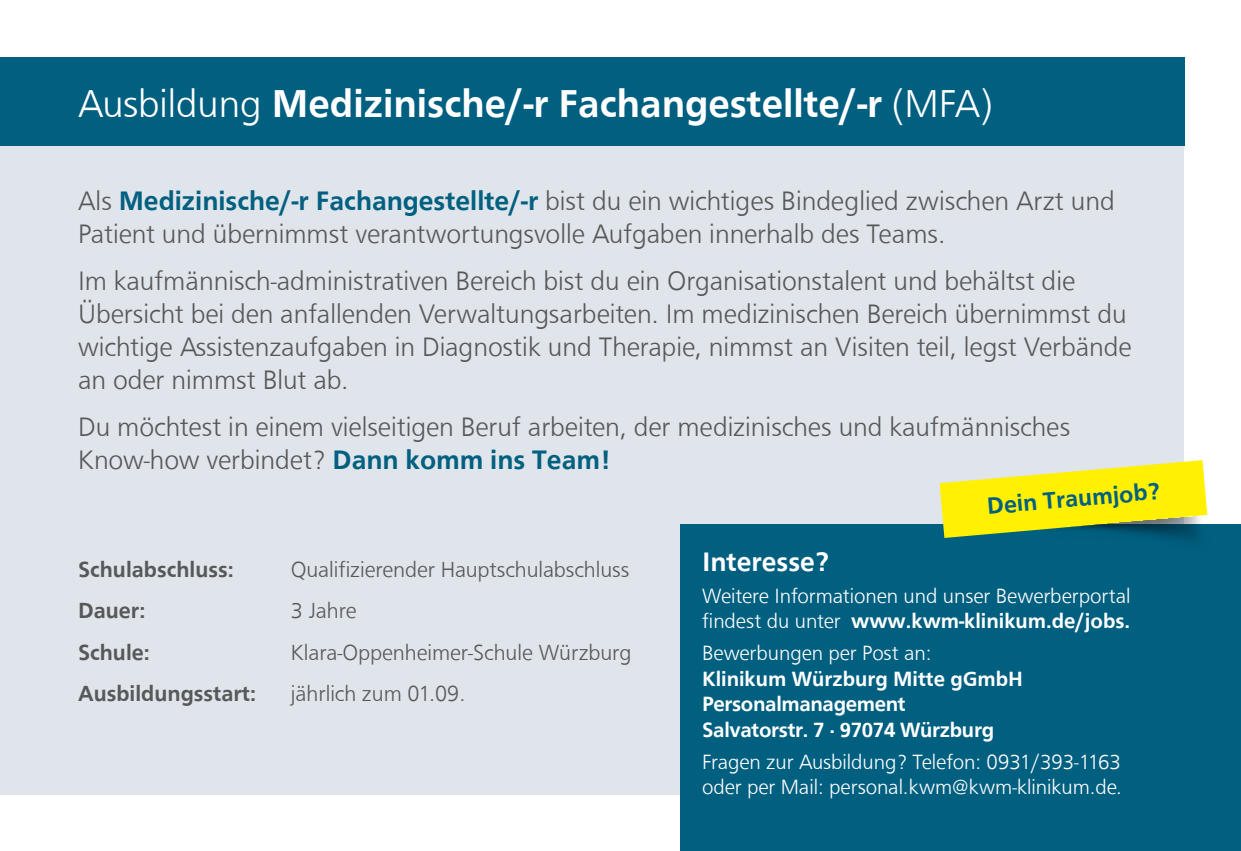
<style>
.page{position:relative;width:1241px;height:851px;background:#fff}
.page>*{position:absolute;margin:0;border:0;box-sizing:border-box;transform-origin:0 0}
.Jobtitel_Rück{font:500 40px "Front Page";color:#fff}
.Jobbeschreibung{font:300 27.5px/33px "Front Page";color:#57585a}
.t1{font:500 27.5px "Front Page";color:#fff}
.Aufzählung{font:500 24.25px "Front Page";color:#015f80}
.Jobbeschreibung-2{font:300 22.5px "Front Page";letter-spacing:-.005em;color:#57585a}
.Jobbeschreibung-3{font:500 22.5px "Front Page";color:#57585a}
.t2{font:300 21.25px/25.5px "Front Page";letter-spacing:-.005em;color:#fff}
.t3{font:500 21.25px/25.5px "Front Page";letter-spacing:-.015em;color:#fff}
.s1{font-weight:300}
.s2{font-weight:500;color:#015f80}
.s3{font-weight:500}
</style>
<div class="page">
<div style="left:0;top:57px;width:1183px;height:737px;background:#e0e5eb"></div>
<div style="left:680px;top:524px;width:560px;height:326px;background:#015f80"></div>
<div style="left:0;top:57px;width:1183px;height:88px;background:#015f80"></div>
<svg style="left:939px;top:460px;width:267px;height:78px"></svg>
<img style="left:1044px;top:515px;width:162px;height:25px">
<p class="Jobtitel_Rück" style="left:78px;top:74px;width:916px"><span class="s1">Ausbildung</span> Medizinische/-r Fachangestellte/-r <span class="s1">(MFA)</span></p>
<p class="Jobbeschreibung" style="left:78px;top:182px;width:1038px">Als <span class="s2">Medizinische/-r Fachangestellte/-r</span> bist du ein wichtiges Bindeglied zwischen Arzt und<br>Patient und übernimmst verantwortungsvolle Aufgaben innerhalb des Teams.</p>
<p class="Jobbeschreibung" style="left:78px;top:262px;width:1055px">Im kaufmännisch-administrativen Bereich bist du ein Organisationstalent und behältst die Übersicht bei den anfallenden Verwaltungsarbeiten. Im medizinischen Bereich übernimmst du wichtige Assistenzaufgaben in Diagnostik und Therapie, nimmst an Visiten teil, legst Verbände an oder nimmst Blut ab.</p>
<p class="Jobbeschreibung" style="left:78px;top:408px;width:993px">Du möchtest in einem vielseitigen Beruf arbeiten, der medizinisches und kaufmännisches<br>Know-how verbindet? <span class="s2">Dann komm ins Team!</span></p>
<p class="Aufzählung" style="left:985px;top:488px;width:174px;rotate:-5deg">Dein Traumjob?</p>
<p class="Jobbeschreibung-3" style="left:78px;top:553px;width:157px">Schulabschluss:</p>
<p class="Jobbeschreibung-2" style="left:291px;top:553px;width:340px">Qualifizierender Hauptschulabschluss</p>
<p class="Jobbeschreibung-3" style="left:78px;top:594px;width:69px">Dauer:</p>
<p class="Jobbeschreibung-2" style="left:291px;top:594px;width:68px">3 Jahre</p>
<p class="Jobbeschreibung-3" style="left:78px;top:635px;width:73px">Schule:</p>
<p class="Jobbeschreibung-2" style="left:291px;top:635px;width:342px">Klara-Oppenheimer-Schule Würzburg</p>
<p class="Jobbeschreibung-3" style="left:78px;top:676px;width:180px">Ausbildungsstart:</p>
<p class="Jobbeschreibung-2" style="left:291px;top:676px;width:176px">jährlich zum 01.09.</p>
<p class="t1" style="left:702px;top:541px;width:128px">Interesse?</p>
<p class="t2" style="left:702px;top:581px;width:430px">Weitere Informationen und unser Bewerberportal findest du unter <span class="s3">www.kwm-klinikum.de/jobs.</span></p>
<p class="t2" style="left:702px;top:638px;width:231px">Bewerbungen per Post an:</p>
<p class="t3" style="left:702px;top:664px;width:322px">Klinikum Würzburg Mitte gGmbH<br>Personalmanagement<br>Salvatorstr. 7 · 97074 Würzburg</p>
<p class="t2" style="left:702px;top:747px;width:421px">Fragen zur Ausbildung? Telefon: 0931/393-1163 oder per Mail: personal.kwm@kwm-klinikum.de.</p>
</div>
